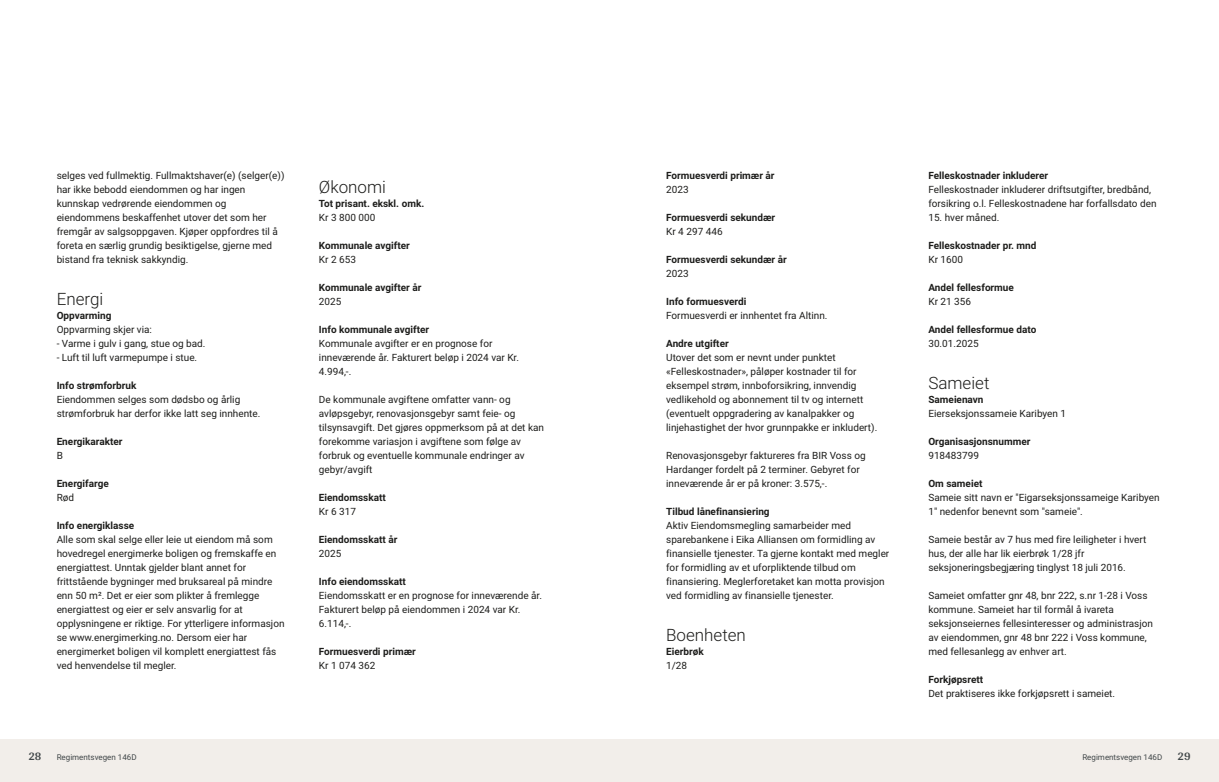
<style>
.page{position:relative;width:1219px;height:782px;background:#fff}
.page>*{position:absolute;margin:0;border:0;box-sizing:border-box;transform-origin:0 0}
.t1{font:300 17px "Roboto Vitec";color:#1d1d1b}
.t2{font:700 12px "Arya";color:#414749}
.t3{font:10px/14px "Roboto Vitec";color:#1d1d1b}
.t4{font:700 10px "Roboto Vitec";color:#1d1d1b}
.t5{font:8px "Roboto Vitec";color:#414749}
</style>
<div class="page">
<div style="left:0;top:739px;width:612px;height:42px;background:#f2eeea"></div>
<div style="left:607px;top:739px;width:612px;height:42px;background:#f2eeea"></div>
<p class="t3" style="left:57px;top:167px;width:229px">selges ved fullmektig. Fullmaktshaver(e) (selger(e)) har ikke bebodd eiendommen og har ingen kunnskap vedrørende eiendommen og eiendommens beskaffenhet utover det som her fremgår av salgsoppgaven. Kjøper oppfordres til å foreta en særlig grundig besiktigelse, gjerne med bistand fra teknisk sakkyndig.</p>
<h1 class="t1" style="left:57px;top:286px;width:48px">Energi</h1>
<p class="t4" style="left:57px;top:308px;width:56px">Oppvarming</p>
<p class="t3" style="left:57px;top:321px;width:150px">Oppvarming skjer via:<br>‑ Varme i gulv i gang, stue og bad. ‑ Luft til luft varmepumpe i stue.</p>
<p class="t4" style="left:57px;top:378px;width:81px">Info strømforbruk</p>
<p class="t3" style="left:57px;top:391px;width:205px">Eiendommen selges som dødsbo og årlig strømforbruk har derfor ikke latt seg innhente.</p>
<p class="t4" style="left:57px;top:434px;width:67px">Energikarakter</p>
<p class="t3" style="left:57px;top:447px;width:8px">B</p>
<p class="t4" style="left:57px;top:476px;width:54px">Energifarge</p>
<p class="t3" style="left:57px;top:489px;width:19px">Rød</p>
<p class="t4" style="left:57px;top:518px;width:79px">Info energiklasse</p>
<p class="t3" style="left:57px;top:531px;width:229px">Alle som skal selge eller leie ut eiendom må som hovedregel energimerke boligen og fremskaffe en energiattest. Unntak gjelder blant annet for frittstående bygninger med bruksareal på mindre enn 50 m². Det er eier som plikter å fremlegge energiattest og eier er selv ansvarlig for at opplysningene er riktige. For ytterligere informasjon se www.energimerking.no. Dersom eier har energimerket boligen vil komplett energiattest fås ved henvendelse til megler.</p>
<p class="t2" style="left:28px;top:749px;width:15px">28</p>
<p class="t5" style="left:57px;top:751px;width:81px">Regimentsvegen 146D</p>
<h1 class="t1" style="left:319px;top:174px;width:69px">Økonomi</h1>
<p class="t4" style="left:319px;top:196px;width:107px">Tot prisant. ekskl. omk.</p>
<p class="t3" style="left:319px;top:209px;width:58px">Kr 3 800 000</p>
<p class="t4" style="left:319px;top:238px;width:92px">Kommunale avgifter</p>
<p class="t3" style="left:319px;top:251px;width:39px">Kr 2 653</p>
<p class="t4" style="left:319px;top:280px;width:104px">Kommunale avgifter år</p>
<p class="t3" style="left:319px;top:293px;width:24px">2025</p>
<p class="t4" style="left:319px;top:322px;width:112px">Info kommunale avgifter</p>
<p class="t3" style="left:319px;top:335px;width:202px">Kommunale avgifter er en prognose for inneværende år. Fakturert beløp i 2024 var Kr.<br>4.994,‑.</p>
<p class="t3" style="left:319px;top:391px;width:227px">De kommunale avgiftene omfatter vann‑ og avløpsgebyr, renovasjonsgebyr samt feie‑ og tilsynsavgift. Det gjøres oppmerksom på at det kan forekomme variasjon i avgiftene som følge av forbruk og eventuelle kommunale endringer av gebyr/ avgift</p>
<p class="t4" style="left:319px;top:490px;width:68px">Eiendomsskatt</p>
<p class="t3" style="left:319px;top:503px;width:39px">Kr 6 317</p>
<p class="t4" style="left:319px;top:532px;width:80px">Eiendomsskatt år</p>
<p class="t3" style="left:319px;top:545px;width:24px">2025</p>
<p class="t4" style="left:319px;top:574px;width:88px">Info eiendomsskatt</p>
<p class="t3" style="left:319px;top:587px;width:225px">Eiendomsskatt er en prognose for inneværende år.<br>Fakturert beløp på eiendommen i 2024 var Kr.<br>6.114,‑.</p>
<p class="t4" style="left:319px;top:644px;width:98px">Formuesverdi primær</p>
<p class="t3" style="left:319px;top:657px;width:58px">Kr 1 074 362</p>
<p class="t4" style="left:666px;top:168px;width:110px">Formuesverdi primær år</p>
<p class="t3" style="left:666px;top:181px;width:24px">2023</p>
<p class="t4" style="left:666px;top:210px;width:111px">Formuesverdi sekundær</p>
<p class="t3" style="left:666px;top:223px;width:58px">Kr 4 297 446</p>
<p class="t4" style="left:666px;top:252px;width:122px">Formuesverdi sekundær år</p>
<p class="t3" style="left:666px;top:265px;width:24px">2023</p>
<p class="t4" style="left:666px;top:294px;width:82px">Info formuesverdi</p>
<p class="t3" style="left:666px;top:307px;width:163px">Formuesverdi er innhentet fra Altinn.</p>
<p class="t4" style="left:666px;top:336px;width:64px">Andre utgifter</p>
<p class="t3" style="left:666px;top:349px;width:213px">Utover det som er nevnt under punktet «Felleskostnader», påløper kostnader til for eksempel strøm, innboforsikring, innvendig vedlikehold og abonnement til tv og internett (eventuelt oppgradering av kanalpakker og linjehastighet der hvor grunnpakke er inkludert).</p>
<p class="t3" style="left:666px;top:447px;width:201px">Renovasjonsgebyr faktureres fra BIR Voss og<br>Hardanger fordelt på 2 terminer. Gebyret for inneværende år er på kroner: 3.575,‑.</p>
<p class="t4" style="left:666px;top:504px;width:105px">Tilbud lånefinansiering</p>
<p class="t3" style="left:666px;top:517px;width:225px">Aktiv Eiendomsmegling samarbeider med sparebankene i Eika Alliansen om formidling av finansielle tjenester. Ta gjerne kontakt med megler for formidling av et uforpliktende tilbud om finansiering. Meglerforetaket kan motta provisjon ved formidling av finansielle tjenester.</p>
<h1 class="t1" style="left:666px;top:622px;width:81px">Boenheten</h1>
<p class="t4" style="left:666px;top:644px;width:39px">Eierbrøk</p>
<p class="t3" style="left:666px;top:657px;width:22px">1/ 28</p>
<p class="t4" style="left:928px;top:168px;width:121px">Felleskostnader inkluderer</p>
<p class="t3" style="left:928px;top:181px;width:230px">Felleskostnader inkluderer driftsutgifter, bredbånd, forsikring o.l. Felleskostnadene har forfallsdato den</p>
<p class="t3" style="left:928px;top:209px;width:73px">15. hver måned.</p>
<p class="t4" style="left:928px;top:238px;width:110px">Felleskostnader pr. mnd</p>
<p class="t3" style="left:928px;top:251px;width:36px">Kr 1600</p>
<p class="t4" style="left:928px;top:280px;width:87px">Andel fellesformue</p>
<p class="t3" style="left:928px;top:293px;width:44px">Kr 21 356</p>
<p class="t4" style="left:928px;top:322px;width:109px">Andel fellesformue dato</p>
<p class="t3" style="left:928px;top:335px;width:52px">30.01.2025</p>
<h1 class="t1" style="left:928px;top:370px;width:63px">Sameiet</h1>
<p class="t4" style="left:928px;top:392px;width:57px">Sameienavn</p>
<p class="t3" style="left:928px;top:405px;width:139px">Eierseksjonssameie Karibyen 1</p>
<p class="t4" style="left:928px;top:434px;width:103px">Organisasjonsnummer</p>
<p class="t3" style="left:928px;top:447px;width:52px">918483799</p>
<p class="t4" style="left:928px;top:476px;width:56px">Om sameiet</p>
<p class="t3" style="left:928px;top:489px;width:233px">Sameie sitt navn er "Eigarseksjonssameige Karibyen<br>1" nedenfor benevnt som "sameie".</p>
<p class="t3" style="left:928px;top:531px;width:220px">Sameie består av 7 hus med fire leiligheter i hvert hus, der alle har lik eierbrøk 1/ 28 jfr seksjoneringsbegjæring tinglyst 18 juli 2016.</p>
<p class="t3" style="left:928px;top:587px;width:226px">Sameiet omfatter gnr 48, bnr 222, s.nr 1‑28 i Voss kommune. Sameiet har til formål å ivareta seksjonseiernes fellesinteresser og administrasjon av eiendommen, gnr 48 bnr 222 i Voss kommune, med fellesanlegg av enhver art.</p>
<p class="t4" style="left:928px;top:672px;width:56px">Forkjøpsrett</p>
<p class="t3" style="left:928px;top:685px;width:188px">Det praktiseres ikke forkjøpsrett i sameiet.</p>
<p class="t5" style="left:1082px;top:751px;width:81px">Regimentsvegen 146D</p>
<p class="t2" style="left:1177px;top:749px;width:15px">29</p>
</div>
